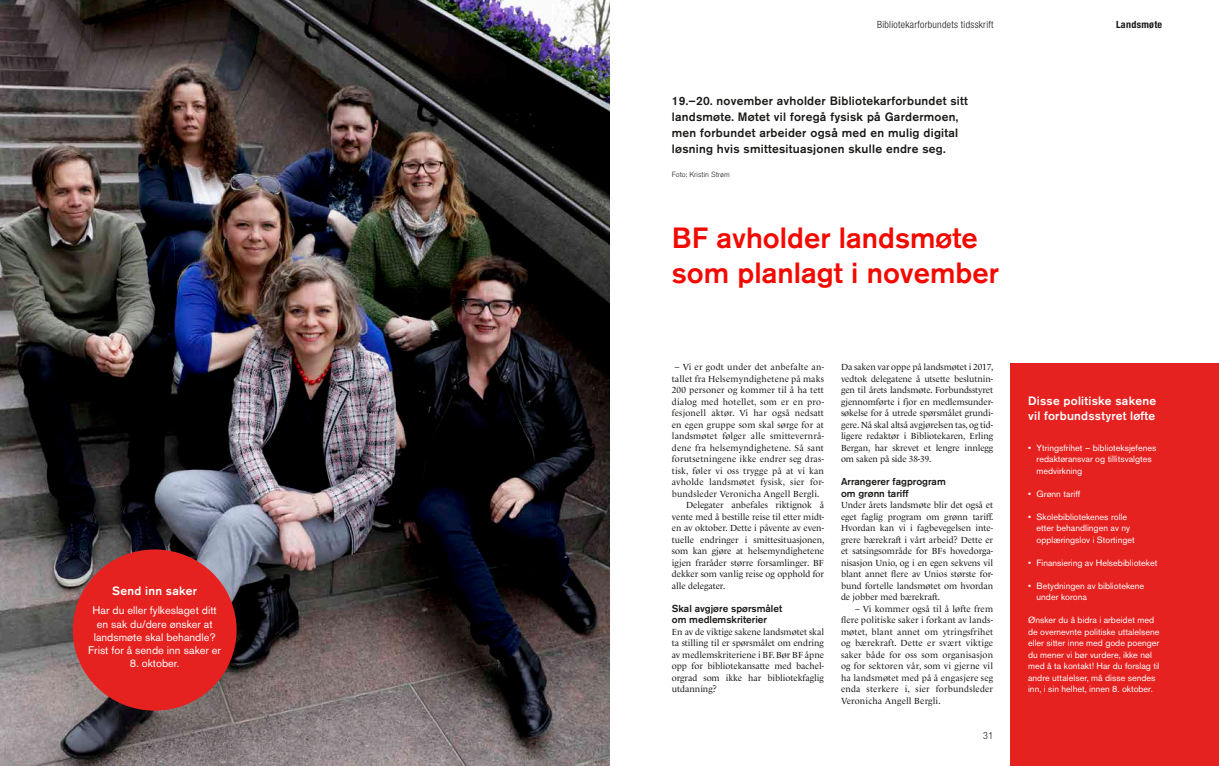
<style>
.page{position:relative;width:1219px;height:766px;background:#fff}
.page>*{position:absolute;margin:0;border:0;box-sizing:border-box;transform-origin:0 0}
.t1{font:500 29px/34.8px "Akzidenz Grotesk BQ";color:#f20a00}
.t2{font:500 12px/16px "Akzidenz Grotesk BQ";letter-spacing:.02em;color:#1b1917}
.t3{font:500 12px/14.4px "Akzidenz Grotesk BE";letter-spacing:.02em;color:#fff}
.t4{font:11px/13.2px "Akzidenz Grotesk BE";color:#fff;text-align:center}
.t5{font:500 10px/11.5px "Akzidenz Grotesk BQ";color:#1b1917}
.t6{font:300 condensed 10px "Helvetica Neue";letter-spacing:.03em;color:#1b1917}
.t7{font:700 condensed 10px "Helvetica Neue";letter-spacing:.03em;color:#1b1917}
.t8{font:9px/11.5px "Le Monde Livre Std";letter-spacing:.01em;color:#1b1917;text-align:justify}
.t9{font:9px/11.5px "Akzidenz Grotesk BE";color:#fff}
.t10{font:300 7.5px "Akzidenz Grotesk BE";color:#1b1917}
</style>
<div class="page">
<img style="left:0;top:0;width:609px;height:765px">
<div style="left:73px;top:549px;width:164px;height:161px;background:#e62220;border-radius:50%"></div>
<div style="left:1010px;top:363px;width:209px;height:402px;background:#e62220"></div>
<h2 class="t3" style="left:112px;top:583px;width:86px">Send inn saker</h2>
<p class="t4" style="left:88px;top:603px;width:134px">Har du eller fylkeslaget ditt en sak du/dere ønsker at landsmøte skal behandle?<br>Frist for å sende inn saker er</p>
<p class="t4" style="left:130px;top:656px;width:51px">8. oktober.</p>
<p class="t6" style="left:877px;top:19px;width:118px">Bibliotekarforbundets tidsskrift</p>
<h2 class="t2" style="left:672px;top:92px;width:298px">19.–20. november avholder Bibliotekarforbundet sitt landsmøte. Møtet vil foregå fysisk på Gardermoen, men forbundet arbeider også med en mulig digital løsning hvis smittesituasjonen skulle endre seg.</h2>
<p class="t10" style="left:672px;top:170px;width:60px">Foto: Kristin Strøm</p>
<h1 class="t1" style="left:672px;top:220px;width:329px">BF avholder landsmøte som planlagt i november</h1>
<p class="t7" style="left:1116px;top:18px;width:48px">Landsmøte</p>
<p class="t8" style="left:675px;top:361px;width:151px">– Vi er godt under det anbefalte an-</p>
<p class="t8" style="left:672px;top:372px;width:154px">tallet fra Helsemyndighetene på maks</p>
<p class="t8" style="left:672px;top:384px;width:154px">200 personer og kommer til å ha tett</p>
<p class="t8" style="left:672px;top:395px;width:154px">dialog med hotellet, som er en pro-</p>
<p class="t8" style="left:672px;top:407px;width:154px">fesjonell aktør. Vi har også nedsatt</p>
<p class="t8" style="left:672px;top:418px;width:154px">en egen gruppe som skal sørge for at</p>
<p class="t8" style="left:672px;top:430px;width:154px">landsmøtet følger alle smittevernrå-</p>
<p class="t8" style="left:672px;top:441px;width:154px">dene fra helsemyndighetene. Så sant</p>
<p class="t8" style="left:672px;top:453px;width:154px">forutsetningene ikke endrer seg dras-</p>
<p class="t8" style="left:672px;top:464px;width:154px">tisk, føler vi oss trygge på at vi kan</p>
<p class="t8" style="left:672px;top:476px;width:154px">avholde landsmøtet fysisk, sier for-</p>
<p class="t8" style="left:672px;top:487px;width:149px">bundsleder Veronicha Angell Bergli.</p>
<p class="t8" style="left:686px;top:499px;width:139px">Delegater anbefales riktignok å</p>
<p class="t8" style="left:672px;top:510px;width:154px">vente med å bestille reise til etter midt-</p>
<p class="t8" style="left:672px;top:522px;width:154px">en av oktober. Dette i påvente av even-</p>
<p class="t8" style="left:672px;top:533px;width:154px">tuelle endringer i smittesituasjonen,</p>
<p class="t8" style="left:672px;top:545px;width:154px">som kan gjøre at helsemyndighetene</p>
<p class="t8" style="left:672px;top:556px;width:154px">igjen fraråder større forsamlinger. BF</p>
<p class="t8" style="left:672px;top:568px;width:154px">dekker som vanlig reise og opphold for</p>
<p class="t8" style="left:672px;top:579px;width:55px">alle delegater.</p>
<p class="t5" style="left:672px;top:602px;width:112px">Skal avgjøre spørsmålet om medlemskriterier</p>
<p class="t8" style="left:672px;top:625px;width:154px">En av de viktige sakene landsmøtet skal ta stilling til er spørsmålet om endring av medlemskriteriene i BF. Bør BF åpne opp for bibliotekansatte med bachel&shy;orgrad som ikke har bibliotekfaglig utdanning?</p>
<p class="t8" style="left:841px;top:361px;width:154px">Da saken var oppe på landsmøtet i 2017, vedtok delegatene å utsette beslutnin&shy;gen til årets landsmøte. Forbundsstyret gjennomførte i fjor en medlemsunder&shy;søkelse for å utrede spørsmålet grundi&shy;gere. Nå skal altså avgjørelsen tas, og tid&shy;ligere redaktør i Bibliotekaren, Erling Bergan, har skrevet et lengre innlegg om saken på side 38-39.</p>
<p class="t5" style="left:841px;top:475px;width:106px">Arrangerer fagprogram om grønn tariff</p>
<p class="t8" style="left:841px;top:499px;width:154px">Under årets landsmøte blir det også et eget faglig program om grønn tariff.<br>Hvordan kan vi i fagbevegelsen inte&shy;grere bærekraft i vårt arbeid? Dette er et satsingsområde for BFs hovedorga&shy;nisasjon Unio, og i en egen sekvens vil blant annet flere av Unios største for&shy;bund fortelle landsmøtet om hvordan de jobber med bærekraft.</p>
<p class="t8" style="left:841px;top:602px;width:154px;text-indent:14px">– Vi kommer også til å løfte frem flere politiske saker i forkant av lands&shy;møtet, blant annet om ytringsfrihet og bærekraft. Dette er svært viktige saker både for oss som organisasjon og for sektoren vår, som vi gjerne vil ha landsmøtet med på å engasjere seg enda sterkere i, sier forbundsleder Veronicha Angell Bergli.</p>
<p class="t6" style="left:983px;top:729px;width:11px">31</p>
<h2 class="t3" style="left:1028px;top:394px;width:130px">Disse politiske sakene vil forbundsstyret løfte</h2>
<p class="t9" style="left:1037px;top:441px;width:121px;text-indent:-9px">• Ytringsfrihet – biblioteksjefenes redaktøransvar og tillitsvalgtes medvirkning</p>
<p class="t9" style="left:1028px;top:487px;width:54px">• Grønn tariff</p>
<p class="t9" style="left:1037px;top:510px;width:100px;text-indent:-9px">• Skolebibliotekenes rolle etter behandlingen av ny opplæringslov i Stortinget</p>
<p class="t9" style="left:1028px;top:556px;width:131px">• Finansiering av Helsebiblioteket</p>
<p class="t9" style="left:1037px;top:579px;width:109px;text-indent:-9px">• Betydningen av bibliotekene under korona</p>
<p class="t9" style="left:1028px;top:614px;width:133px">Ønsker du å bidra i arbeidet med de overnevnte politiske uttalelsene eller sitter inne med gode poenger du mener vi bør vurdere, ikke nøl med å ta kontakt! Har du forslag til andre uttalelser, må disse sendes inn, i sin helhet, innen 8. oktober.</p>
</div>
